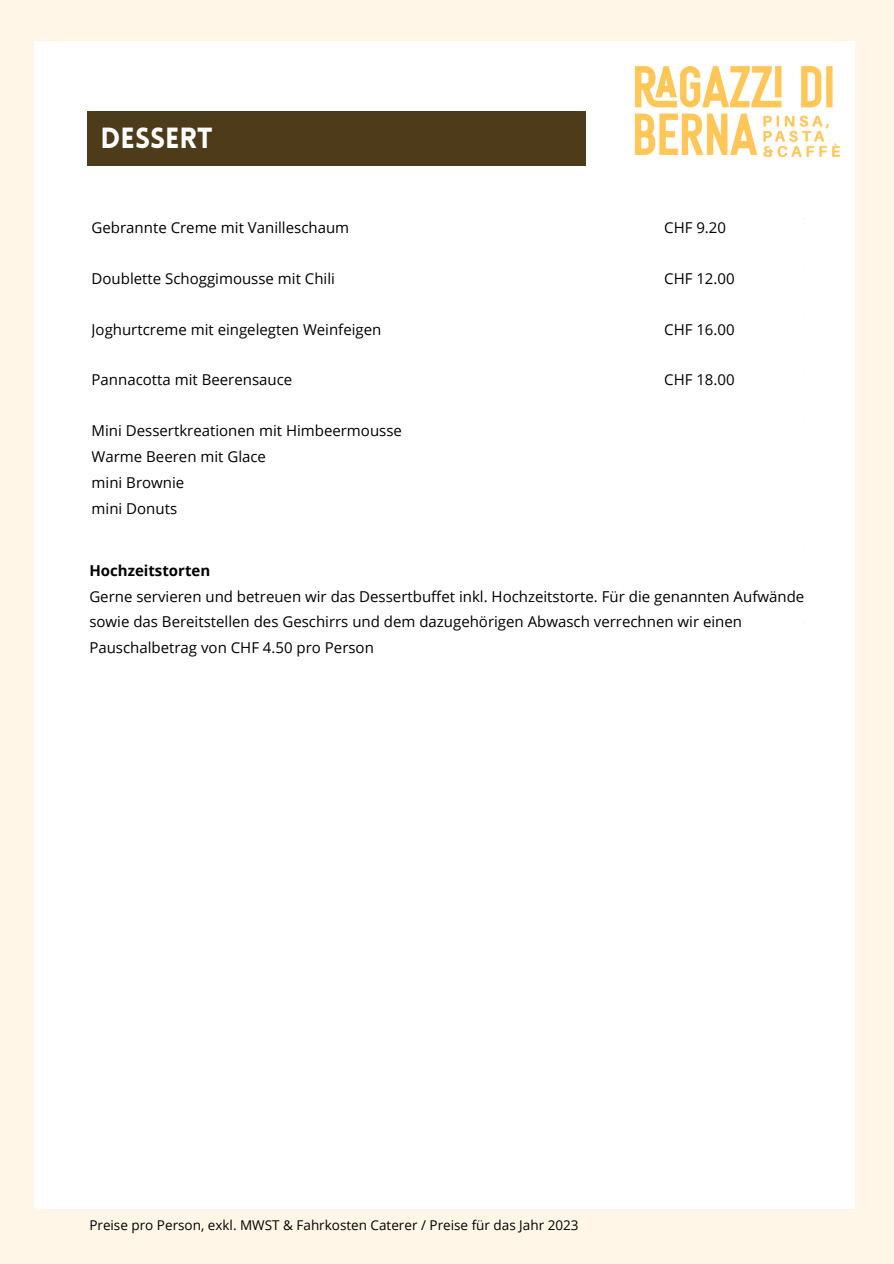
<style>
.page{position:relative;width:894px;height:1264px;background:#fff}
.page>*{position:absolute;margin:0;border:0;box-sizing:border-box;transform-origin:0 0}
.t1{font:900 28.5px "Lovelo";color:#fff}
.t2{font:15px/25.8px "Open Sans";color:#000}
.t3{font:13.5px "Open Sans";color:#000}
.s1{font-weight:700}
</style>
<div class="page">
<div style="left:0;top:0;width:893px;height:1263px;background:#fff6e7"></div>
<div style="left:35px;top:41px;width:819px;height:1167px;background:#fff"></div>
<img style="left:634px;top:65px;width:207px;height:93px">
<div style="left:87px;top:111px;width:499px;height:54px;background:#4d3b19"></div>
<p class="t1" style="left:100px;top:127px;width:113px">DESSERT</p>
<h1 class="t2" style="left:92px;top:214px;width:259px">Gebrannte Creme mit Vanilleschaum</h1>
<p class="t2" style="left:664px;top:214px;width:63px">CHF 9.20</p>
<p class="t2" style="left:92px;top:265px;width:245px">Doublette Schoggimousse mit Chili</p>
<p class="t2" style="left:664px;top:265px;width:72px">CHF 12.00</p>
<p class="t2" style="left:92px;top:316px;width:291px">Joghurtcreme mit eingelegten Weinfeigen</p>
<p class="t2" style="left:664px;top:316px;width:72px">CHF 16.00</p>
<p class="t2" style="left:92px;top:366px;width:202px">Pannacotta mit Beerensauce</p>
<p class="t2" style="left:664px;top:366px;width:72px">CHF 18.00</p>
<p class="t2" style="left:92px;top:417px;width:312px">Mini Dessertkreationen mit Himbeermousse</p>
<p class="t2" style="left:92px;top:443px;width:176px">Warme Beeren mit Glace</p>
<p class="t2" style="left:92px;top:469px;width:94px">mini Brownie</p>
<p class="t2" style="left:92px;top:495px;width:87px">mini Donuts</p>
<p class="t2" style="left:89px;top:557px;width:716px"><span class="s1">Hochzeitstorten<br></span>Gerne servieren und betreuen wir das Dessertbuffet inkl. Hochzeitstorte. Für die genannten Aufwände sowie das Bereitstellen des Geschirrs und dem dazugehörigen Abwasch verrechnen wir einen Pauschalbetrag von CHF 4.50 pro Person</p>
<p class="t3" style="left:89px;top:1215px;width:490px">Preise pro Person, exkl. MWST &amp; Fahrkosten Caterer / Preise für das Jahr 2023</p>
</div>
